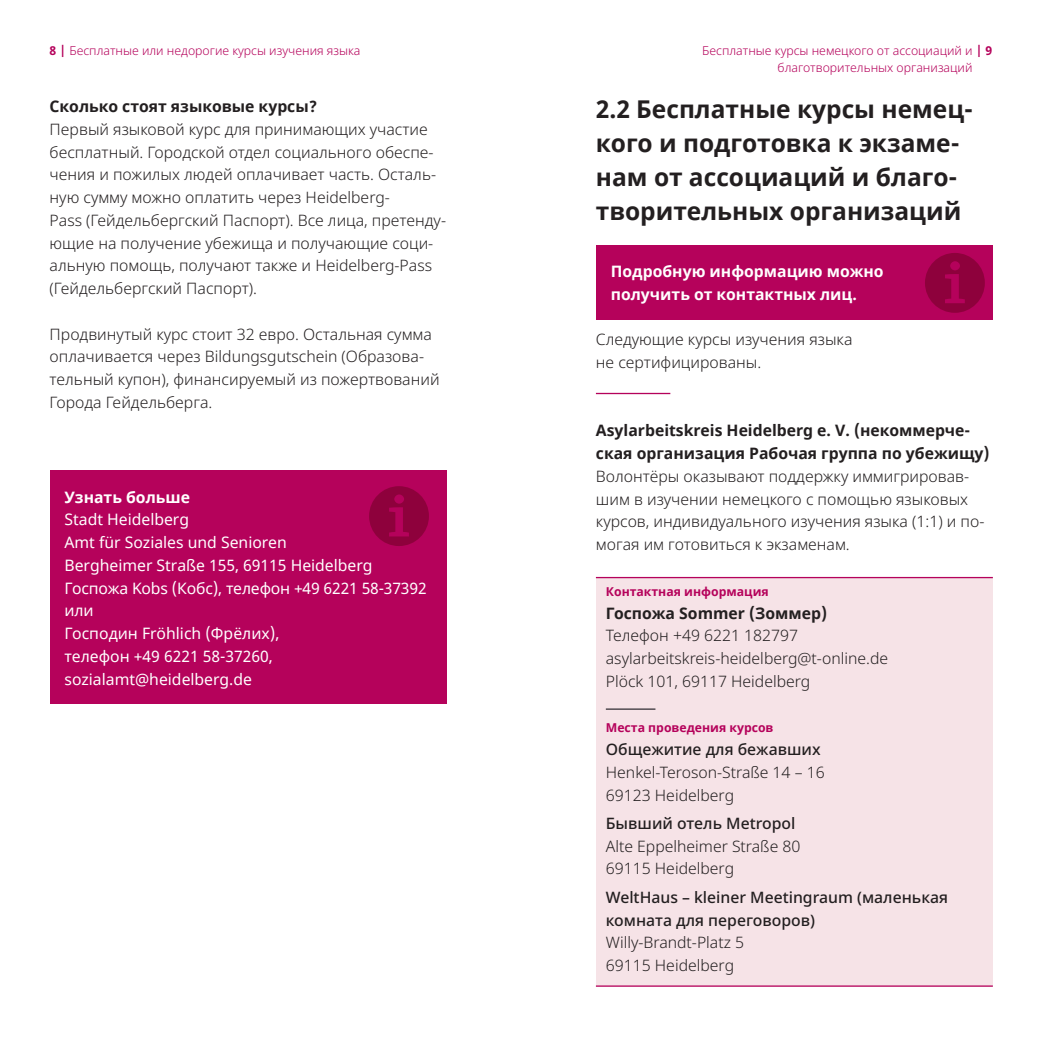
<style>
.page{position:relative;width:1042px;height:1042px;background:#fff}
.page>*{position:absolute;margin:0;border:0;box-sizing:border-box;transform-origin:0 0}
.t1{font:700 24.5px/34.1px "Noto Sans";color:#231f20}
.t2{font:300 15.75px/22.8px "Noto Sans";color:#231f20}
.t3{font:15.75px/22.8px "Noto Sans";color:#fff}
.t4{font:700 15.75px/22.8px "Noto Sans";color:#231f20}
.t5{font:500 15.75px/22.8px "Noto Sans";color:#231f20}
.t6{font:700 15.75px/22.8px "Noto Sans";color:#fff}
.t7{font:300 12.25px/17.2px "Noto Sans";color:#b5025b}
.t8{font:700 12.25px "Noto Sans";color:#b5025b}
.s1{font-weight:700}
</style>
<div class="page">
<div style="left:50px;top:470px;width:396px;height:234px;background:#b5025b"></div>
<svg style="left:369px;top:486px;width:60px;height:60px"></svg>
<div style="left:596px;top:246px;width:397px;height:74px;background:#b5025b"></div>
<hr style="left:596px;top:393px;width:74px;height:1px;background:#b5025b">
<div style="left:596px;top:577px;width:397px;height:409px;background:#f6e3e7"></div>
<hr style="left:596px;top:577px;width:397px;height:1px;background:#b5025b">
<hr style="left:596px;top:985px;width:397px;height:2px;background:#b5025b">
<hr style="left:606px;top:708px;width:49px;height:1px;background:#000006">
<svg style="left:925px;top:253px;width:60px;height:60px"></svg>
<p class="t7" style="left:50px;top:42px;width:312px"><span class="s1">8 |</span> Бесплатные или недорогие курсы изучения языка</p>
<p class="t7" style="left:777px;top:42px;width:216px;text-indent:-75px">Бесплатные курсы немецкого от ассоциаций и <span class="s1">| 9 </span>благотворительных организаций</p>
<p class="t4" style="left:50px;top:95px;width:269px">Сколько стоят языковые курсы?</p>
<p class="t2" style="left:50px;top:118px;width:398px">Первый языковой курс для принимающих участие бесплатный. Городской отдел социального обеспе&shy;чения и пожилых людей оплачивает часть. Осталь&shy;ную сумму можно оплатить через Heidelberg-<br>Pass (Гейдельбергский Паспорт). Все лица, претенду&shy;ющие на получение убежища и получающие соци&shy;альную помощь, получают также и Heidelberg-Pass (Гейдельбергский Паспорт).</p>
<p class="t2" style="left:50px;top:323px;width:391px">Продвинутый курс стоит 32 евро. Остальная сумма оплачивается через Bildungsgutschein (Образова&shy;тельный купон), финансируемый из пожертвований Города Гейдельберга.</p>
<p class="t6" style="left:64px;top:486px;width:127px">Узнать больше</p>
<p class="t3" style="left:64px;top:509px;width:364px">Stadt Heidelberg<br>Amt für Soziales und Senioren<br>Bergheimer Straße 155, 69115 Heidelberg<br>Госпожа Kobs (Кобс), телефон +49 6221 58-37392 или<br>Господин Fröhlich (Фрёлих),<br>телефон +49 6221 58-37260, sozialamt@heidelberg.de</p>
<h1 class="t1" style="left:596px;top:93px;width:379px">2.2 Бесплатные курсы немец&shy;кого и подготовка к экзаме&shy;нам от ассоциаций и благо&shy;творительных организаций</h1>
<p class="t6" style="left:611px;top:261px;width:274px">Подробную информацию можно получить от контактных лиц.</p>
<p class="t2" style="left:596px;top:329px;width:258px">Следующие курсы изучения языка не сертифицированы.</p>
<p class="t4" style="left:596px;top:420px;width:395px">Asylarbeitskreis Heidelberg e. V. (некоммерче&shy;ская организация Рабочая группа по убежищу)</p>
<p class="t2" style="left:596px;top:465px;width:390px">Волонтёры оказывают поддержку иммигрировав&shy;шим в изучении немецкого с помощью языковых курсов, индивидуального изучения языка (1:1) и по&shy;могая им готовиться к экзаменам.</p>
<p class="t8" style="left:606px;top:583px;width:164px">Контактная информация</p>
<p class="t4" style="left:606px;top:602px;width:223px">Госпожа Sommer (Зоммер)</p>
<p class="t2" style="left:606px;top:624px;width:284px">Телефон +49 6221 182797 asylarbeitskreis-heidelberg@t-online.de<br>Plöck 101, 69117 Heidelberg</p>
<p class="t8" style="left:606px;top:719px;width:169px">Места проведения курсов</p>
<p class="t5" style="left:606px;top:738px;width:216px">Общежитие для бежавших</p>
<p class="t2" style="left:606px;top:761px;width:220px">Henkel-Teroson-Straße 14 – 16<br>69123 Heidelberg</p>
<p class="t5" style="left:606px;top:812px;width:191px">Бывший отель Metropol</p>
<p class="t2" style="left:606px;top:835px;width:196px">Alte Eppelheimer Straße 80<br>69115 Heidelberg</p>
<p class="t5" style="left:606px;top:886px;width:344px">WeltHaus – kleiner Meetingraum (маленькая комната для переговоров)</p>
<p class="t2" style="left:606px;top:931px;width:140px">Willy-Brandt-Platz 5<br>69115 Heidelberg</p>
</div>
